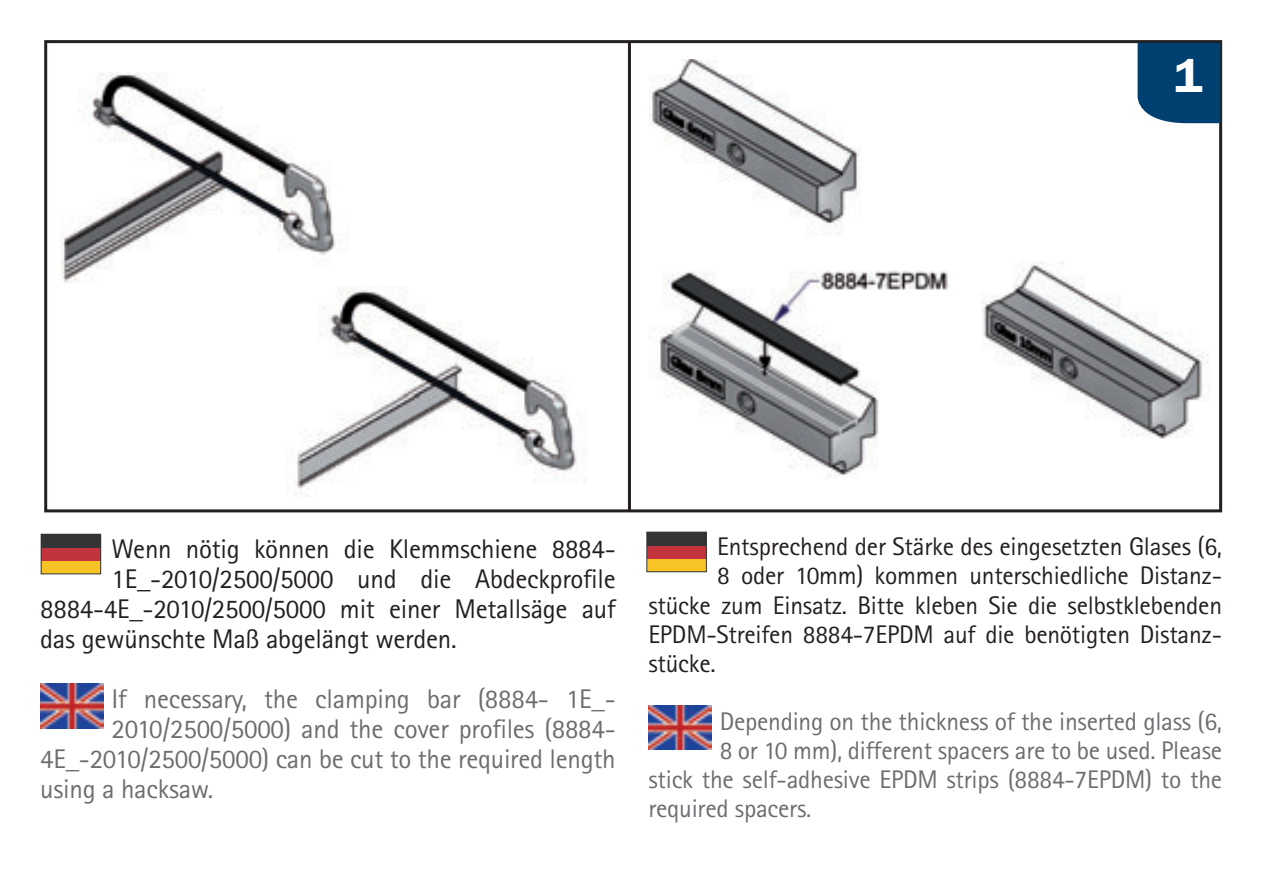
<style>
.page{position:relative;width:1263px;height:893px;background:#fff}
.page>*{position:absolute;margin:0;border:0;box-sizing:border-box;transform-origin:0 0}
.t1{font:600 48.9px "Franklin Got Itc TCE";color:#fff}
.t2{font:27px "Rotis Sans Serif";letter-spacing:-.01em;color:#231f20}
.t3{font:27px "Rotis Sans Serif";letter-spacing:-.01em;color:#6c6d70}
.t4{font:25.5px "Rotis Sans Serif";letter-spacing:-.01em;color:#231f20}
.t5{font:25.5px "Rotis Sans Serif";letter-spacing:-.01em;color:#6c6d70}
</style>
<div class="page">
<div style="left:44px;top:40px;width:1178px;height:472px;border:3px solid #231f20"></div>
<div style="left:41px;top:561px;width:60px;height:13px;background:#f8c425"></div>
<div style="left:41px;top:547px;width:60px;height:14px;background:#c2333e"></div>
<div style="left:41px;top:534px;width:60px;height:13px;background:#323436"></div>
<div style="left:41px;top:534px;width:60px;height:40px;border:1px solid #323436"></div>
<div style="left:1137px;top:43px;width:83px;height:80px;background:#004071"></div>
<div style="left:647px;top:559px;width:59px;height:13px;background:#f8c425"></div>
<div style="left:647px;top:545px;width:59px;height:14px;background:#c2333e"></div>
<div style="left:647px;top:532px;width:59px;height:13px;background:#323436"></div>
<div style="left:647px;top:532px;width:59px;height:40px;border:1px solid #323436"></div>
<img style="left:40px;top:684px;width:63px;height:44px">
<img style="left:648px;top:705px;width:63px;height:44px">
<img style="left:60px;top:72px;width:280px;height:211px">
<img style="left:296px;top:286px;width:289px;height:210px">
<hr style="left:628px;top:43px;width:3px;height:467px;background:#231f20">
<img style="left:649px;top:60px;width:211px;height:174px">
<img style="left:659px;top:270px;width:290px;height:208px">
<img style="left:981px;top:262px;width:227px;height:177px">
<h1 class="t1" style="left:1174px;top:48px;width:30px">1</h1>
<p class="t2" style="left:112px;top:533px;width:506px">Wenn nötig können die Klemmschiene 8884-</p>
<p class="t2" style="left:112px;top:563px;width:506px">1E_-2010/2500/5000 und die Abdeckprofile</p>
<p class="t2" style="left:40px;top:593px;width:577px">8884-4E_-2010/2500/5000 mit einer Metallsäge auf</p>
<p class="t2" style="left:40px;top:623px;width:418px">das gewünschte Maß abgelängt werden.</p>
<p class="t3" style="left:112px;top:683px;width:506px">If necessary, the clamping bar (8884- 1E_-</p>
<p class="t3" style="left:112px;top:713px;width:506px">2010/2500/5000) and the cover profiles (8884-</p>
<p class="t3" style="left:40px;top:743px;width:577px">4E_-2010/2500/5000) can be cut to the required length</p>
<p class="t3" style="left:40px;top:773px;width:174px">using a hacksaw.</p>
<p class="t4" style="left:717px;top:532px;width:506px">Entsprechend der Stärke des eingesetzten Glases (6,</p>
<p class="t4" style="left:717px;top:561px;width:506px">8 oder 10mm) kommen unterschiedliche Distanz-</p>
<p class="t4" style="left:648px;top:590px;width:575px">stücke zum Einsatz. Bitte kleben Sie die selbstklebenden</p>
<p class="t4" style="left:648px;top:619px;width:575px">EPDM-Streifen 8884-7EPDM auf die benötigten Distanz-</p>
<p class="t4" style="left:648px;top:648px;width:69px">stücke.</p>
<p class="t5" style="left:720px;top:706px;width:504px">Depending on the thickness of the inserted glass (6,</p>
<p class="t5" style="left:720px;top:735px;width:504px">8 or 10 mm), different spacers are to be used. Please</p>
<p class="t5" style="left:648px;top:764px;width:575px">stick the self-adhesive EPDM strips (8884-7EPDM) to the</p>
<p class="t5" style="left:648px;top:794px;width:165px">required spacers.</p>
</div>
